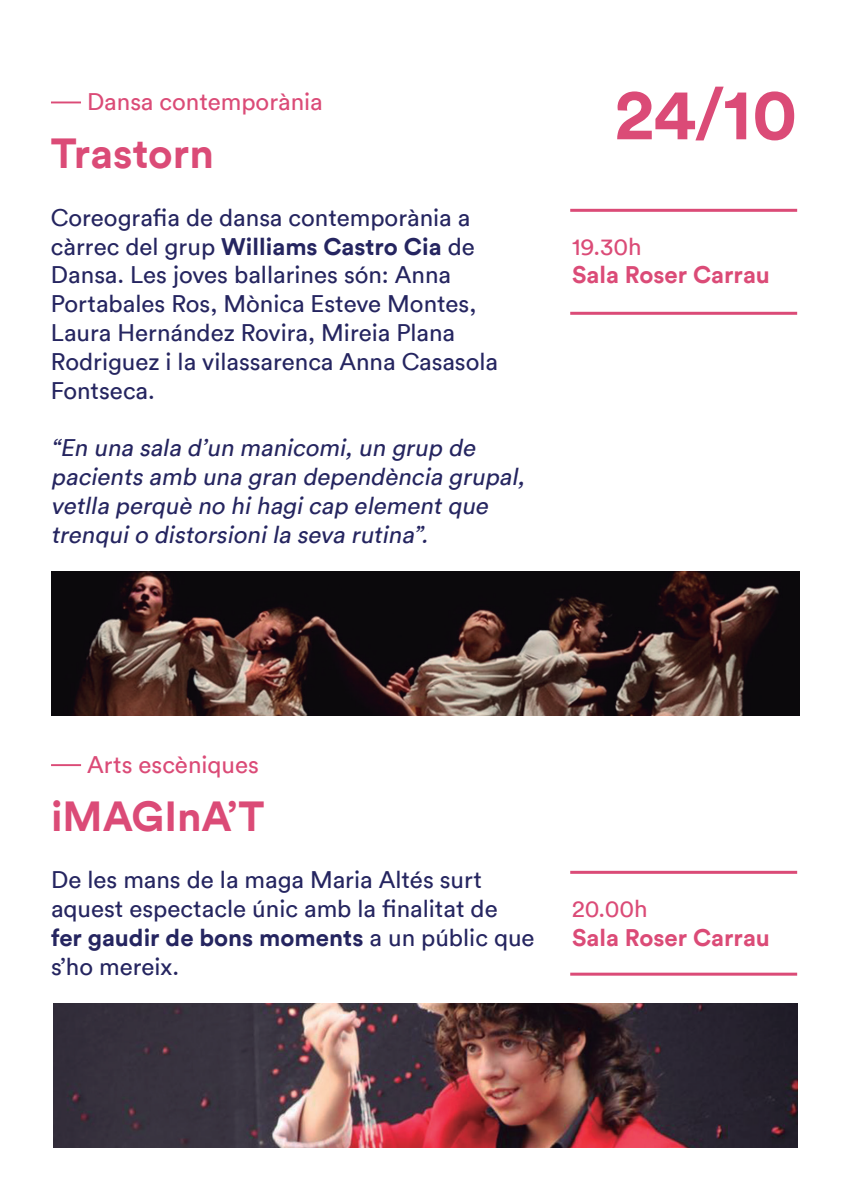
<style>
.page{position:relative;width:851px;height:1191px;background:#fff}
.page>*{position:absolute;margin:0;border:0;box-sizing:border-box;transform-origin:0 0}
.t1{font:700 72px "Circular";color:#db4b77}
.t2{font:700 42px "Circular";color:#db4b77}
.t3{font:24px/28.8px "Circular";color:#252560}
.t4{font:italic 24px/28.8px "Circular";color:#252560}
.t5{font:24px "Circular";color:#db4b77}
.t6{font:700 24px "Circular";color:#db4b77}
.s1{font-weight:700}
.s2{font-family:"Helvetica Neue"}
</style>
<div class="page">
<hr style="left:51px;top:101px;width:30px;height:2px;background:#db4b77">
<hr style="left:51px;top:764px;width:30px;height:2px;background:#db4b77">
<hr style="left:570px;top:209px;width:227px;height:3px;background:#db4b77">
<hr style="left:570px;top:312px;width:227px;height:3px;background:#db4b77">
<hr style="left:570px;top:871px;width:227px;height:3px;background:#db4b77">
<hr style="left:570px;top:972px;width:227px;height:3px;background:#db4b77">
<img style="left:53px;top:1003px;width:744px;height:144px">
<img style="left:51px;top:571px;width:748px;height:144px">
<p class="t5" style="left:87px;top:87px;width:237px">Dansa contemporània</p>
<p class="t2" style="left:51px;top:126px;width:164px">Trastorn</p>
<p class="t3" style="left:51px;top:203px;width:448px">Coreografia de dansa contemporània a càrrec del grup <span class="s1">Williams Castro Cia</span> de Dansa. Les joves ballarines són: Anna Portabales Ros, Mònica Esteve Montes, Laura Hernández Rovira, Mireia Plana Rodriguez i la vilassarenca Anna Casasola Fontseca.</p>
<p class="t4" style="left:51px;top:433px;width:480px">“En una sala d’un manicomi,un grup de pacients amb una gran dependència grupal, vetlla perquè no hihagicap elementque trenquio distorsionila seva rutina”.</p>
<p class="t1" style="left:614px;top:67px;width:184px">24<span class="s2">/</span>10</p>
<p class="t5" style="left:572px;top:231px;width:71px">19.30h</p>
<p class="t6" style="left:572px;top:259px;width:199px">Sala Roser Carrau</p>
<p class="t5" style="left:87px;top:750px;width:173px">Arts escèniques</p>
<p class="t2" style="left:51px;top:789px;width:215px">iMAGInA’T</p>
<p class="t3" style="left:51px;top:865px;width:485px">De les mans de la maga Maria Altés surt aquest espectacle únic amb la finalitat de <span class="s1">fer gaudir de bons moments</span> a un públic que s’ho mereix.</p>
<p class="t5" style="left:572px;top:894px;width:77px">20.00h</p>
<p class="t6" style="left:572px;top:922px;width:199px">Sala Roser Carrau</p>
</div>
